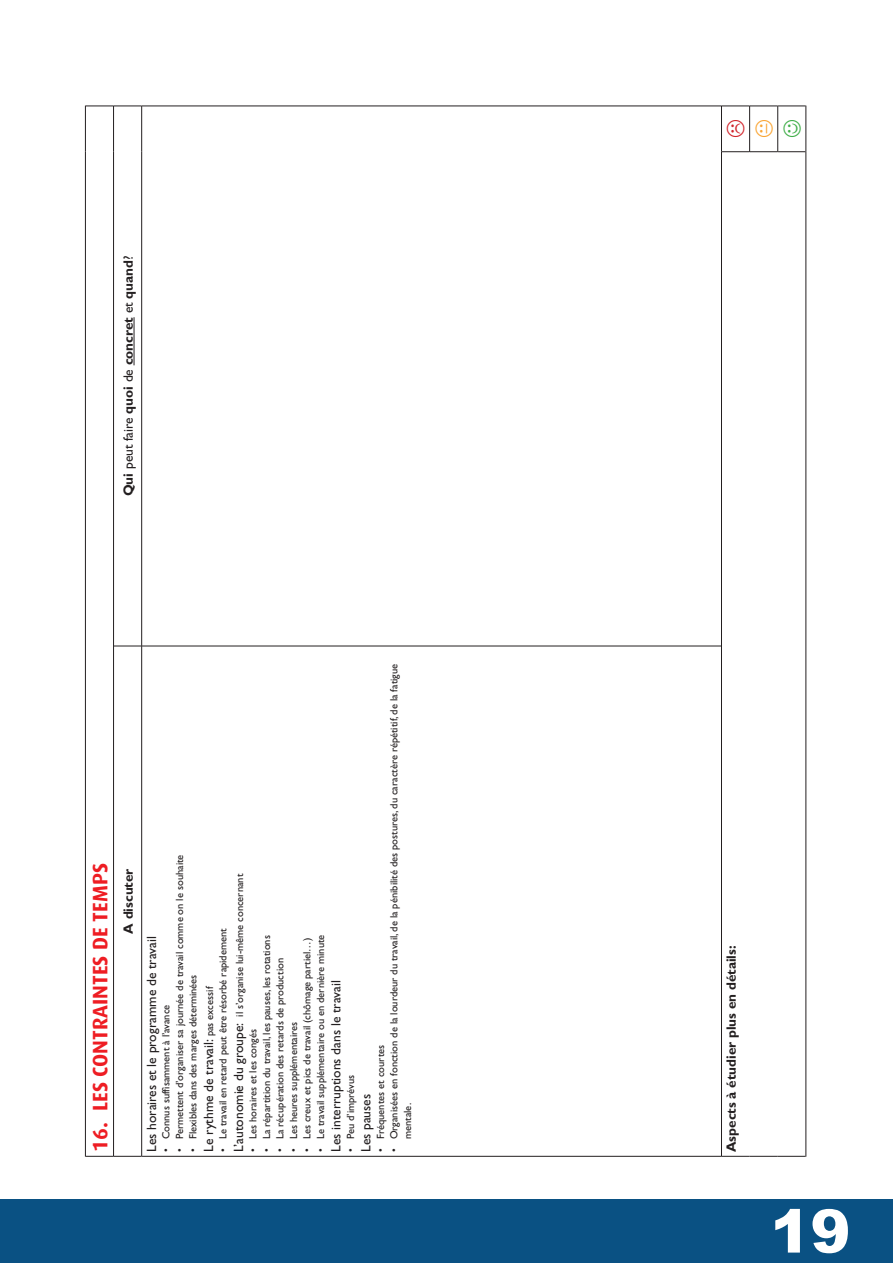
<style>
.page{position:relative;width:893px;height:1263px;background:#fff}
.page>*{position:absolute;margin:0;border:0;box-sizing:border-box;transform-origin:0 0}
.t1{font:900 60px "Arial";color:#fff}
.t2{font:700 21px "Dax";color:#ee1d23}
.t3{font:13.5px "Gill Sans";color:#231f20}
.t4{font:700 13.5px "Gill Sans";color:#231f20}
.t5{font:10.5px/13.5px "Gill Sans";color:#231f20}
.s1{font-weight:400}
.s2{font-size:13.5px}
.s3{font-size:10.5px}
</style>
<div class="page">
<div style="left:0;top:1199px;width:893px;height:64px;background:#0a5183"></div>
<hr style="left:85px;top:646px;width:1px;height:511px;background:#231f20">
<hr style="left:85px;top:152px;width:1px;height:494px;background:#231f20">
<hr style="left:85px;top:106px;width:1px;height:46px;background:#231f20">
<hr style="left:113px;top:646px;width:1px;height:511px;background:#231f20">
<svg style="left:86px;top:1156px;width:55px;height:1px"></svg>
<hr style="left:113px;top:152px;width:1px;height:494px;background:#231f20">
<svg style="left:114px;top:646px;width:27px;height:1px"></svg>
<hr style="left:113px;top:106px;width:1px;height:46px;background:#231f20">
<svg style="left:86px;top:106px;width:55px;height:1px"></svg>
<hr style="left:141px;top:646px;width:1px;height:511px;background:#231f20">
<hr style="left:142px;top:1156px;width:579px;height:1px;background:#231f20">
<hr style="left:141px;top:152px;width:1px;height:494px;background:#231f20">
<hr style="left:142px;top:646px;width:579px;height:1px;background:#231f20">
<hr style="left:141px;top:106px;width:1px;height:46px;background:#231f20">
<hr style="left:142px;top:106px;width:579px;height:1px;background:#231f20">
<hr style="left:721px;top:646px;width:1px;height:511px;background:#231f20">
<hr style="left:721px;top:152px;width:1px;height:494px;background:#231f20">
<svg style="left:722px;top:1156px;width:83px;height:1px"></svg>
<hr style="left:805px;top:646px;width:1px;height:511px;background:#231f20">
<hr style="left:805px;top:152px;width:1px;height:494px;background:#231f20">
<hr style="left:721px;top:106px;width:1px;height:46px;background:#231f20">
<hr style="left:749px;top:106px;width:1px;height:46px;background:#231f20">
<hr style="left:777px;top:106px;width:1px;height:46px;background:#231f20">
<svg style="left:722px;top:151px;width:83px;height:1px"></svg>
<svg style="left:722px;top:106px;width:83px;height:1px"></svg>
<hr style="left:805px;top:106px;width:1px;height:46px;background:#231f20">
<hr style="left:134px;top:317px;width:1px;height:48px;background:#231f20">
<p class="t4" style="left:120px;top:496px;width:242px;rotate:-90deg">Qui <span class="s1">peut faire</span> quoi <span class="s1">de</span> concret <span class="s1">et</span> quand<span class="s1">?</span></p>
<h2 class="t2" style="left:88px;top:1152px;width:290px;rotate:-90deg">16. Les contraintes de temps</h2>
<p class="t4" style="left:120px;top:934px;width:67px;rotate:-90deg">A discuter</p>
<p class="t5" style="left:374px;top:1139px;width:477px;rotate:-90deg">Fréquentes et courtes<br>Organisées en fonction de la lourdeur du travail, de la pénibilité des postures, du caractère répétitif, de la fatigue mentale.</p>
<p class="t5" style="left:159px;top:1139px;width:286px;rotate:-90deg">Connus suffisamment à l’avance<br>Permettent d’organiser sa journée de travail comme on le souhaite<br>Flexibles dans des marges déterminées</p>
<p class="t5" style="left:215px;top:1152px;width:280px;line-height:16.5px;text-indent:13px;rotate:-90deg">Le travail en retard peut être résorbé rapidement<br><span class="s2">L’autonomie du groupe:</span> il s’organise lui-même concernant</p>
<p class="t5" style="left:246px;top:1139px;width:206px;rotate:-90deg">Les horaires et les congés<br>La répartition du travail, les pauses, les rotations La récupération des retards de production<br>Les heures supplémentaires<br>Les creux et pics de travail (chômage partiel…)<br>Le travail supplémentaire ou en dernière minute</p>
<p class="t3" style="left:144px;top:1152px;width:217px;rotate:-90deg">Les horaires et le programme de travail</p>
<p class="t3" style="left:328px;top:1152px;width:173px;rotate:-90deg">Les interruptions dans le travail</p>
<p class="t3" style="left:201px;top:1152px;width:167px;rotate:-90deg">Le rythme de travail: <span class="s3">pas excessif</span></p>
<p class="t5" style="left:344px;top:1139px;width:66px;rotate:-90deg">Peu d’imprévus</p>
<p class="t3" style="left:358px;top:1152px;width:60px;rotate:-90deg">Les pauses</p>
<p class="t5" style="left:159px;top:1152px;width:5px;text-align:justify;rotate:-90deg">• • •</p>
<p class="t5" style="left:216px;top:1152px;width:5px;rotate:-90deg">•</p>
<p class="t5" style="left:246px;top:1152px;width:5px;text-align:justify;rotate:-90deg">• • • • • •</p>
<p class="t5" style="left:344px;top:1152px;width:5px;rotate:-90deg">•</p>
<p class="t5" style="left:374px;top:1152px;width:5px;rotate:-90deg">• •</p>
<p class="t4" style="left:723px;top:1152px;width:208px;rotate:-90deg">Aspects à étudier plus en détails:</p>
<h1 class="t1" style="left:770px;top:1198px;width:77px">19</h1>
</div>
